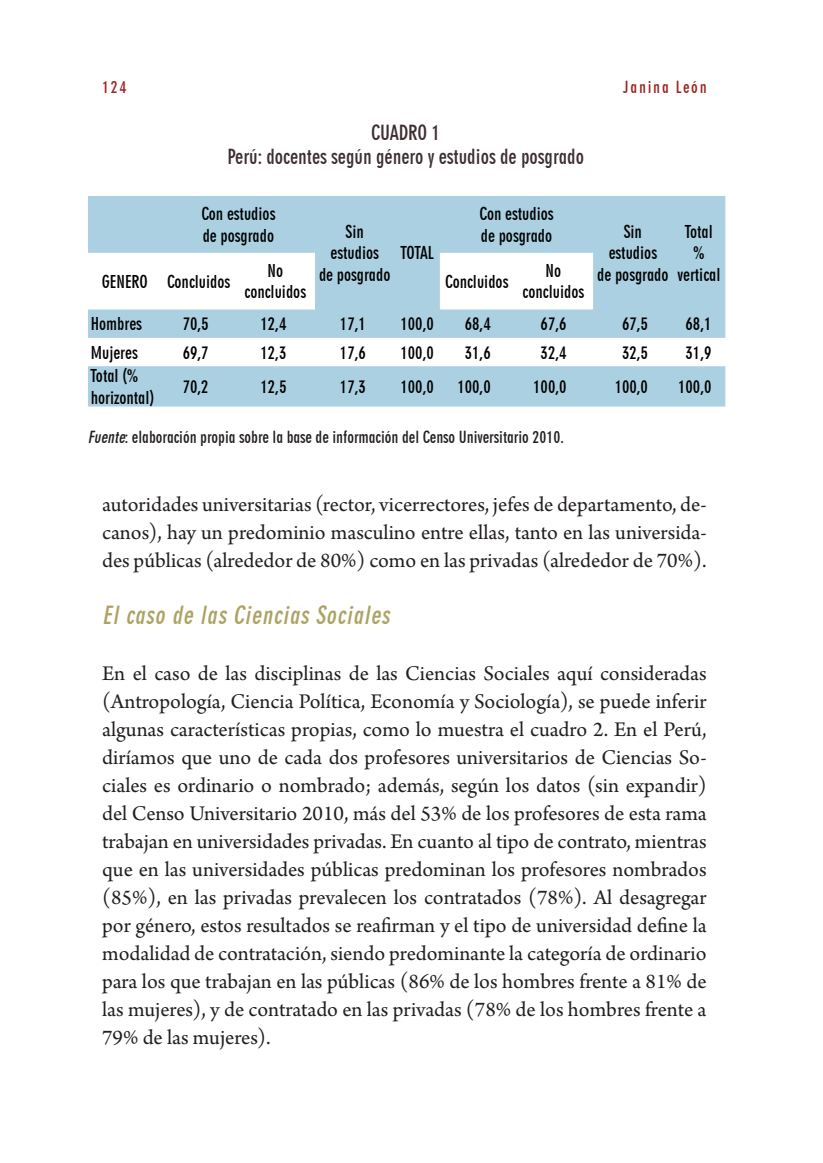
<style>
.page{position:relative;width:823px;height:1163px;background:#fff}
.page>*{position:absolute;margin:0;border:0;box-sizing:border-box;transform-origin:0 0}
.Título_2{font:italic 24px "Geometric 706 BT Bold Condensed B";color:#aca362}
.párrafo_después_de_t{font:22px/28px "Arno Pro";color:#231f20;text-align:justify}
.Texto_general{font:22px/28px "Arno Pro";color:#231f20;text-align:justify}
.Titulo_grafico{font:20px "Geometric 706 BT Bold Condensed B";color:#3d2e31}
.t1{font:17px/21.6px "Geometric 706 BT Bold Condensed B";color:#000;text-align:center}
.t2{font:16px "Geometric 706 BT Bold Condensed B";color:#231f20}
.t3{font:16px "Geometric 706 BT Bold Condensed B";letter-spacing:.11em;color:#9c241f}
.s1{font-style:italic}
</style>
<div class="page">
<svg style="left:88px;top:196px;width:637px;height:210px;fill:#aad0e1"></svg>
<p class="t3" style="left:102px;top:77px;width:26px">124</p>
<p class="t3" style="left:623px;top:77px;width:85px">Janina León</p>
<p class="Titulo_grafico" style="left:371px;top:121px;width:71px">CUADRO 1</p>
<p class="Titulo_grafico" style="left:227px;top:145px;width:358px">Perú: docentes según género y estudios de posgrado</p>
<p class="t1" style="left:201px;top:203px;width:75px;text-align:left">Con estudios de posgrado</p>
<p class="t1" style="left:479px;top:203px;width:75px;text-align:left">Con estudios de posgrado</p>
<p class="t1" style="left:319px;top:221px;width:73px">Sin<br>estudios<br>de posgrado</p>
<p class="t1" style="left:596px;top:221px;width:73px">Sin<br>estudios<br>de posgrado</p>
<p class="t1" style="left:684px;top:221px;width:29px">Total</p>
<p class="t1" style="left:400px;top:242px;width:34px">TOTAL</p>
<p class="t1" style="left:677px;top:242px;width:44px">% vertical</p>
<p class="t1" style="left:102px;top:270px;width:47px">GENERO</p>
<p class="t1" style="left:167px;top:270px;width:65px">Concluidos</p>
<p class="t1" style="left:244px;top:260px;width:63px">No concluidos</p>
<p class="t1" style="left:445px;top:270px;width:65px">Concluidos</p>
<p class="t1" style="left:522px;top:260px;width:63px">No concluidos</p>
<p class="t1" style="left:91px;top:313px;width:53px">Hombres</p>
<p class="t1" style="left:183px;top:313px;width:27px">70,5</p>
<p class="t1" style="left:260px;top:313px;width:27px">12,4</p>
<p class="t1" style="left:340px;top:313px;width:27px">17,1</p>
<p class="t1" style="left:400px;top:313px;width:35px">100,0</p>
<p class="t1" style="left:464px;top:313px;width:27px">68,4</p>
<p class="t1" style="left:540px;top:313px;width:27px">67,6</p>
<p class="t1" style="left:621px;top:313px;width:27px">67,5</p>
<p class="t1" style="left:685px;top:313px;width:27px">68,1</p>
<p class="t1" style="left:91px;top:341px;width:48px">Mujeres</p>
<p class="t1" style="left:183px;top:341px;width:27px">69,7</p>
<p class="t1" style="left:260px;top:341px;width:27px">12,3</p>
<p class="t1" style="left:340px;top:341px;width:27px">17,6</p>
<p class="t1" style="left:400px;top:341px;width:35px">100,0</p>
<p class="t1" style="left:464px;top:341px;width:27px">31,6</p>
<p class="t1" style="left:540px;top:341px;width:27px">32,4</p>
<p class="t1" style="left:621px;top:341px;width:27px">32,5</p>
<p class="t1" style="left:685px;top:341px;width:27px">31,9</p>
<p class="t1" style="left:91px;top:365px;width:65px;text-align:left">Total (% horizontal)</p>
<p class="t1" style="left:183px;top:376px;width:27px">70,2</p>
<p class="t1" style="left:260px;top:376px;width:27px">12,5</p>
<p class="t1" style="left:340px;top:376px;width:27px">17,3</p>
<p class="t1" style="left:400px;top:376px;width:35px">100,0</p>
<p class="t1" style="left:457px;top:376px;width:35px">100,0</p>
<p class="t1" style="left:533px;top:376px;width:35px">100,0</p>
<p class="t1" style="left:614px;top:376px;width:35px">100,0</p>
<p class="t1" style="left:677px;top:376px;width:35px">100,0</p>
<p class="t2" style="left:88px;top:427px;width:477px"><span class="s1">Fuente</span>: elaboración propia sobre la base de información del Censo Universitario 2010.</p>
<p class="Texto_general" style="left:102px;top:492px;width:605px">autoridades universitarias (rector, vicerrectores, jefes de departamento, de&shy;canos), hay un predominio masculino entre ellas, tanto en las universida&shy;des públicas (alrededor de 80%) como en las privadas (alrededor de 70%).</p>
<p class="Título_2" style="left:102px;top:600px;width:293px">El caso de las Ciencias Sociales</p>
<p class="párrafo_después_de_t" style="left:102px;top:660px;width:605px">En el caso de las disciplinas de las Ciencias Sociales aquí consideradas (Antropología, Ciencia Política, Economía y Sociología), se puede inferir algunas características propias, como lo muestra el cuadro 2. En el Perú, diríamos que uno de cada dos profesores universitarios de Ciencias So&shy;ciales es ordinario o nombrado; además, según los datos (sin expandir) del Censo Universitario 2010, más del 53% de los profesores de esta rama trabajan en universidades privadas. En cuanto al tipo de contrato, mientras que en las universidades públicas predominan los profesores nombrados (85%), en las privadas prevalecen los contratados (78%). Al desagregar por género, estos resultados se reafirman y el tipo de universidad define la modalidad de contratación, siendo predominante la categoría de ordinario para los que trabajan en las públicas (86% de los hombres frente a 81% de las mujeres), y de contratado en las privadas (78% de los hombres frente a 79% de las mujeres).</p>
</div>
